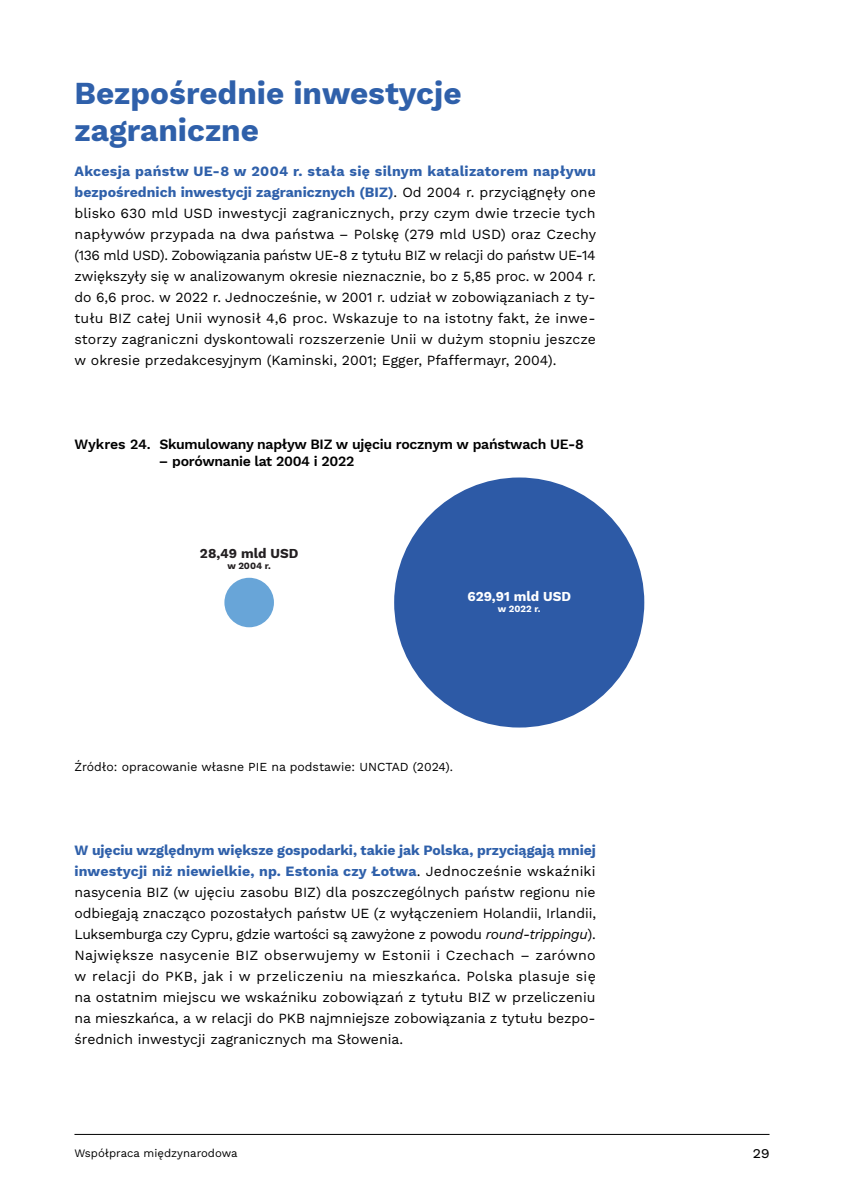
<style>
.page{position:relative;width:844px;height:1191px;background:#fff}
.page>*{position:absolute;margin:0;border:0;box-sizing:border-box;transform-origin:0 0}
.t1{font:700 31.5px/36.8px "Work Sans";color:#2f60aa}
.t2{font:15.75px "Work Sans";color:#000}
.t3{font:14px/21px "Work Sans";color:#000;text-align:justify}
.t4{font:600 14px "Work Sans";letter-spacing:-.02em;color:#000}
.t5{font:700 13.47px "Work Sans";color:#fff}
.t6{font:700 13.47px "Work Sans";color:#231f21}
.t7{font:12.25px "Work Sans";color:#000}
.t8{font:11.38px "Work Sans";color:#000}
.t9{font:700 9.45px "Work Sans";color:#fff}
.t10{font:700 9.45px "Work Sans";color:#231f21}
.s1{font-weight:700;color:#2f60aa}
.s2{font-style:italic}
</style>
<div class="page">
<hr style="left:74px;top:1134px;width:695px;height:1px;background:#000">
<div style="left:394px;top:477px;width:250px;height:250px;background:#2d5aa6;border-radius:50%"></div>
<div style="left:224px;top:578px;width:50px;height:49px;background:#68a5d8;border-radius:50%"></div>
<h1 class="t1" style="left:74px;top:73px;width:388px">Bezpośrednie inwestycje zagraniczne</h1>
<p class="t3" style="left:74px;top:160px;width:523px"><span class="s1">Akcesja państw UE-8 w 2004 r. stała się silnym katalizatorem napływu bezpośrednich inwestycji zagranicznych (BIZ)</span>. Od 2004 r. przyciągnęły one blisko 630 mld USD inwestycji zagranicznych, przy czym dwie trzecie tych napływów przypada na dwa państwa – Polskę (279 mld USD) oraz Czechy (136 mld USD). Zobowiązania państw UE-8 z tytułu BIZ w relacji do państw UE-14 zwiększyły się w analizowanym okresie nieznacznie, bo z 5,85 proc. w 2004 r. do 6,6 proc. w 2022 r. Jednocześnie, w 2001 r. udział w zobowiązaniach z ty&shy;tułu BIZ całej Unii wynosił 4,6 proc. Wskazuje to na istotny fakt, że inwe&shy;storzy zagraniczni dyskontowali rozszerzenie Unii w dużym stopniu jeszcze w okresie przedakcesyjnym (Kaminski, 2001; Egger, Pfaffermayr, 2004).</p>
<p class="t4" style="left:74px;top:436px;width:510px">Wykres 24. Skumulowany napływ BIZ w ujęciu rocznym w państwach UE-8</p>
<p class="t4" style="left:159px;top:453px;width:197px">– porównanie lat 2004 i 2022</p>
<p class="t6" style="left:200px;top:543px;width:100px">28,49 mld USD</p>
<p class="t10" style="left:227px;top:558px;width:45px">w 2004 r.</p>
<p class="t5" style="left:467px;top:586px;width:105px">629,91 mld USD</p>
<p class="t9" style="left:497px;top:602px;width:44px">w 2022 r.</p>
<p class="t7" style="left:74px;top:757px;width:380px">Źródło: opracowanie własne PIE na podstawie: UNCTAD (2024).</p>
<p class="t3" style="left:74px;top:839px;width:523px"><span class="s1">W ujęciu względnym większe gospodarki, takie jak Polska, przyciągają mniej inwestycji niż niewielkie, np. Estonia czy Łotwa</span>. Jednocześnie wskaźniki nasycenia BIZ (w ujęciu zasobu BIZ) dla poszczególnych państw regionu nie odbiegają znacząco pozostałych państw UE (z wyłączeniem Holandii, Irlandii, Luksemburga czy Cypru, gdzie wartości są zawyżone z powodu <span class="s2">round-trippingu</span>).<br>Największe nasycenie BIZ obserwujemy w Estonii i Czechach – zarówno w relacji do PKB, jak i w przeliczeniu na mieszkańca. Polska plasuje się na ostatnim miejscu we wskaźniku zobowiązań z tytułu BIZ w przeliczeniu na mieszkańca, a w relacji do PKB najmniejsze zobowiązania z tytułu bezpo&shy;średnich inwestycji zagranicznych ma Słowenia.</p>
<p class="t8" style="left:74px;top:1144px;width:165px">Współpraca międzynarodowa</p>
<p class="t2" style="left:752px;top:1140px;width:18px">29</p>
</div>
